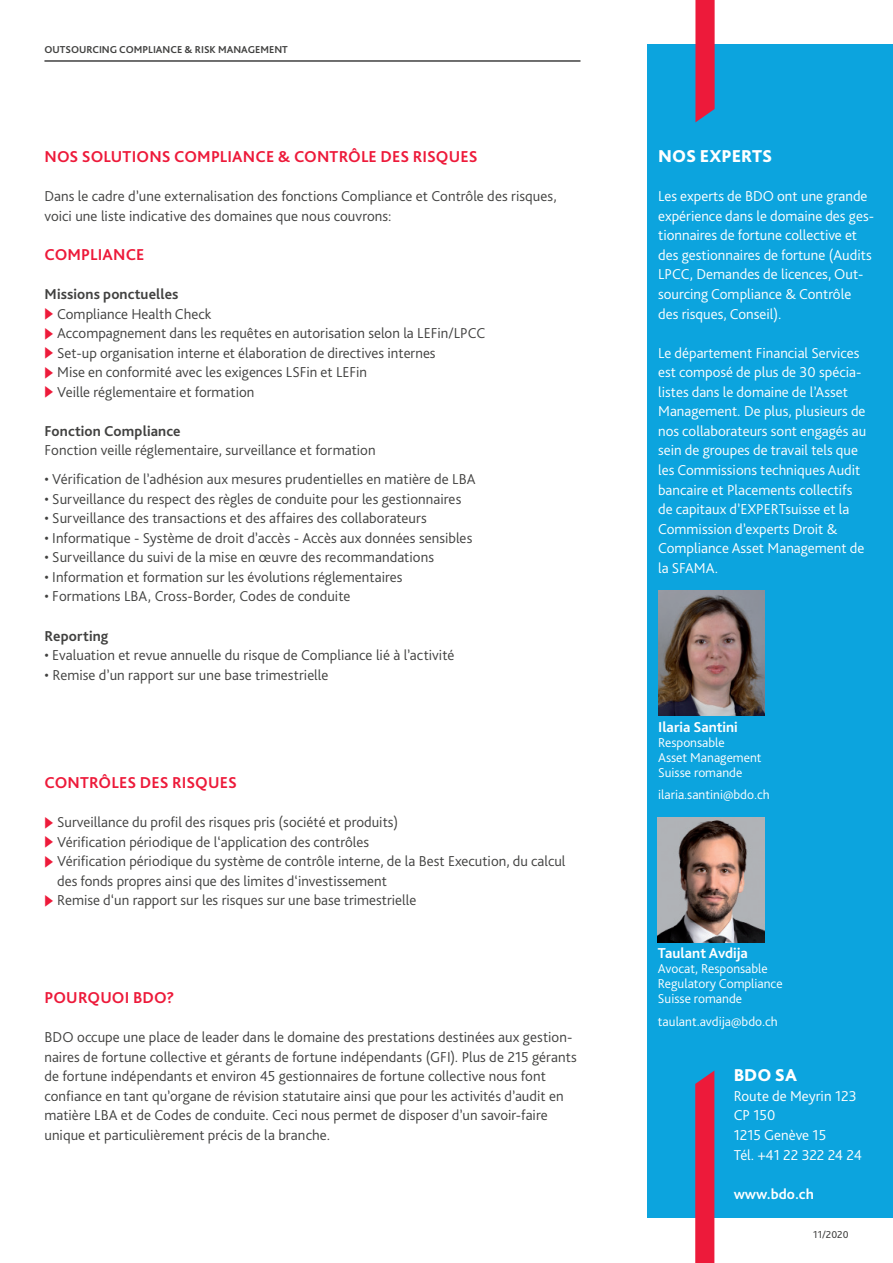
<style>
.page{position:relative;width:893px;height:1263px;background:#fff}
.page>*{position:absolute;margin:0;border:0;box-sizing:border-box;transform-origin:0 0}
.t1{font:800 18px "Bliss Pro";color:#fff}
.t2{font:700 16.5px "Bliss Pro";letter-spacing:.01em;color:#ed1a3a}
.t3{font:300 15px/19.5px "Bliss Pro";color:#414140}
.t4{font:300 15px/19.5px "Bliss Pro";color:#fff}
.t5{font:700 15px "Bliss Pro";color:#fff}
.t6{font:700 15px "Bliss Pro";letter-spacing:.01em;color:#414140}
.t7{font:300 13.5px/15px "Bliss Pro";color:#fff}
.t8{font:700 10.5px "Bliss Pro";color:#414140}
.t9{font:10.5px "Bliss Pro";color:#414140}
.s1{font-weight:700}
.s2{color:#ed1a3a}
</style>
<div class="page">
<div style="left:647px;top:45px;width:245px;height:1173px;background:#0ca4de"></div>
<hr style="left:44px;top:60px;width:536px;height:2px;background:#414140">
<svg style="left:695px;top:1071px;width:19px;height:192px;background:#e32041"></svg>
<svg style="left:695px;top:0;width:19px;height:122px;background:#de2546"></svg>
<img style="left:658px;top:591px;width:106px;height:125px">
<img style="left:658px;top:817px;width:106px;height:125px">
<p class="t8" style="left:44px;top:45px;width:245px">OUTSOURCING COMPLIANCE &amp; RISK MANAGEMENT</p>
<p class="t2" style="left:44px;top:150px;width:434px">NOS SOLUTIONS COMPLIANCE &amp; CONTRÔLE DES RISQUES</p>
<p class="t3" style="left:44px;top:188px;width:513px">Dans le cadre d’une externalisation des fonctions Compliance et Contrôle des risques, voici une liste indicative des domaines que nous couvrons:</p>
<p class="t2" style="left:44px;top:248px;width:102px">COMPLIANCE</p>
<p class="t3" style="left:44px;top:286px;width:442px"><span class="s1">Missions ponctuelles<br></span><span class="s2">▶</span> Compliance Health Check<br><span class="s2">▶</span> Accompagnement dans les requêtes en autorisation selon la LEFin/LPCC <span class="s2">▶</span> Set-up organisation interne et élaboration de directives internes<br><span class="s2">▶</span> Mise en conformité avec les exigences LSFin et LEFin<br><span class="s2">▶</span> Veille réglementaire et formation</p>
<p class="t6" style="left:44px;top:425px;width:138px">Fonction Compliance</p>
<p class="t3" style="left:44px;top:442px;width:333px">Fonction veille réglementaire, surveillance et formation</p>
<p class="t3" style="left:44px;top:471px;width:433px">• Vérification de l’adhésion aux mesures prudentielles en matière de LBA</p>
<p class="t3" style="left:44px;top:490px;width:418px">• Surveillance du respect des règles de conduite pour les gestionnaires</p>
<p class="t3" style="left:44px;top:510px;width:384px">• Surveillance des transactions et des affaires des collaborateurs</p>
<p class="t3" style="left:44px;top:529px;width:429px">• Informatique - Système de droit d’accès - Accès aux données sensibles</p>
<p class="t3" style="left:44px;top:549px;width:391px">• Surveillance du suivi de la mise en œuvre des recommandations</p>
<p class="t3" style="left:44px;top:568px;width:359px">• Information et formation sur les évolutions réglementaires</p>
<p class="t3" style="left:44px;top:588px;width:307px">• Formations LBA, Cross-Border, Codes de conduite</p>
<p class="t6" style="left:44px;top:630px;width:65px">Reporting</p>
<p class="t3" style="left:44px;top:647px;width:411px">• Evaluation et revue annuelle du risque de Compliance lié à l’activité</p>
<p class="t3" style="left:44px;top:666px;width:285px">• Remise d’un rapport sur une base trimestrielle</p>
<p class="t2" style="left:44px;top:776px;width:194px">CONTRÔLES DES RISQUES</p>
<p class="t3" style="left:44px;top:814px;width:355px"><span class="s2">▶</span> Surveillance du profil des risques pris (société et produits)</p>
<p class="t3" style="left:44px;top:833px;width:326px"><span class="s2">▶</span> Vérification périodique de l‘application des contrôles</p>
<p class="t3" style="left:44px;top:853px;width:522px"><span class="s2">▶</span> Vérification périodique du système de contrôle interne, de la Best Execution, du calcul</p>
<p class="t3" style="left:57px;top:872px;width:331px">des fonds propres ainsi que des limites d‘investissement</p>
<p class="t3" style="left:44px;top:892px;width:373px"><span class="s2">▶</span> Remise d‘un rapport sur les risques sur une base trimestrielle</p>
<p class="t2" style="left:44px;top:991px;width:132px">POURQUOI BDO?</p>
<p class="t3" style="left:44px;top:1029px;width:534px">BDO occupe une place de leader dans le domaine des prestations destinées aux gestion&shy;naires de fortune collective et gérants de fortune indépendants (GFI). Plus de 215 gérants de fortune indépendants et environ 45 gestionnaires de fortune collective nous font confiance en tant qu’organe de révision statutaire ainsi que pour les activités d’audit en matière LBA et de Codes de conduite. Ceci nous permet de disposer d’un savoir-faire unique et particulièrement précis de la branche.</p>
<p class="t1" style="left:658px;top:149px;width:116px">NOS EXPERTS</p>
<p class="t4" style="left:658px;top:188px;width:217px">Les experts de BDO ont une grande expérience dans le domaine des ges&shy;tionnaires de fortune collective et des gestionnaires de fortune (Audits<br>LPCC, Demandes de licences, Out&shy;sourcing Compliance &amp; Contrôle des risques, Conseil).</p>
<p class="t4" style="left:658px;top:344px;width:210px">Le département Financial Services est composé de plus de 30 spécia&shy;listes dans le domaine de l’Asset<br>Management. De plus, plusieurs de nos collaborateurs sont engagés au sein de groupes de travail tels que les Commissions techniques Audit bancaire et Placements collectifs de capitaux d’EXPERTsuisse et la<br>Commission d’experts Droit &amp;<br>Compliance Asset Management de la SFAMA.</p>
<p class="t5" style="left:658px;top:721px;width:81px">Ilaria Santini</p>
<p class="t7" style="left:658px;top:736px;width:105px">Responsable<br>Asset Management<br>Suisse romande</p>
<p class="t7" style="left:658px;top:789px;width:113px">ilaria.santini@bdo.ch</p>
<p class="t5" style="left:658px;top:948px;width:92px">Taulant Avdija</p>
<p class="t7" style="left:658px;top:963px;width:126px">Avocat, Responsable<br>Regulatory Compliance<br>Suisse romande</p>
<p class="t7" style="left:658px;top:1015px;width:121px">taulant.avdija@bdo.ch</p>
<p class="t1" style="left:733px;top:1068px;width:65px">BDO SA</p>
<p class="t4" style="left:733px;top:1088px;width:130px">Route de Meyrin 123<br>CP 150<br>1215 Genève 15<br>Tél. +41 22 322 24 24</p>
<p class="t5" style="left:733px;top:1188px;width:82px">www.bdo.ch</p>
<p class="t9" style="left:813px;top:1230px;width:37px">11/2020</p>
</div>
